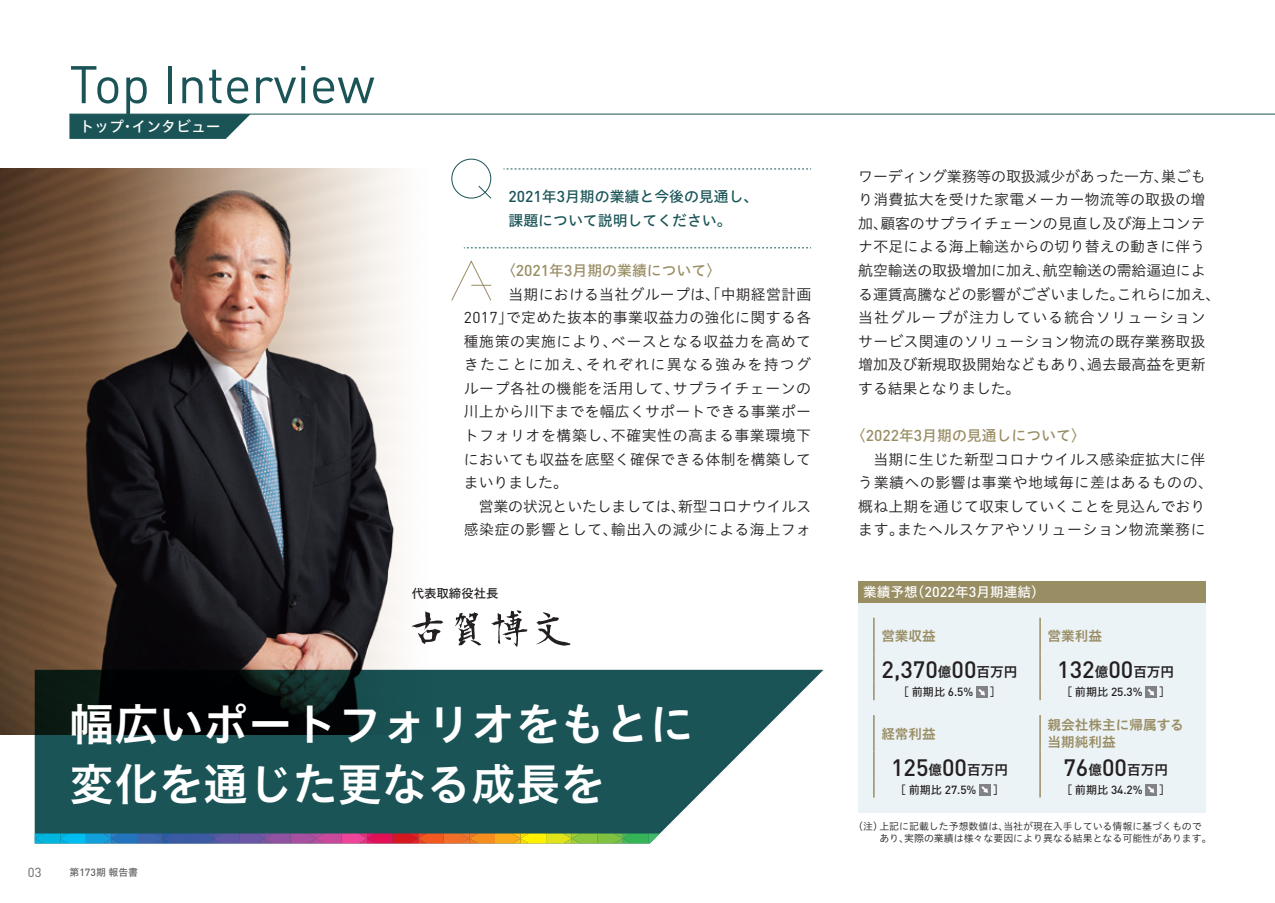
<style>
.page{position:relative;width:1275px;height:903px;background:#fff}
.page>*{position:absolute;margin:0;border:0;box-sizing:border-box;transform-origin:0 0}
.t1{font:52.15px "DIN";color:#1a5457}
.t2{font:44.62px/59.5px "Hiragino UD Sans Std N W6";color:#fff}
.t3{font:500 23.45px "DIN";color:#231f20}
.t4{font:14.88px/23.6px "Hiragino UD Sans Std N W3";letter-spacing:.015em;color:#231f20}
.t5{font:14.88px/23.6px "Hiragino UD Sans Std N W3";letter-spacing:-.005em;color:#231f20}
.t6{font:14.88px "Hiragino UD Sans Std N W5";color:#998d64}
.t7{font:14.88px/23.6px "Hiragino UD Sans Std N W5";color:#1a5457}
.t8{font:14.88px "Hiragino UD Sans Std N W5";color:#fff}
.t9{font:13.65px/16.1px "Hiragino UD Sans Std N W6";color:#998d64}
.t10{font:13.65px "Hiragino UD Sans Std N W5";color:#fff}
.t11{font:12.95px "DIN";color:#636366}
.t12{font:12.42px "Hiragino UD Sans Std N W5";color:#231f20}
.t13{font:500 11.72px "DIN";color:#231f20}
.t14{font:11.2px "Hiragino UD Sans Std N W5";color:#231f20}
.t15{font:9.97px/12.4px "Hiragino UD Sans Std N W3";color:#231f20}
.t16{font:9.97px "Hiragino UD Sans Std N W5";color:#636366}
.s1{font-family:"DIN";font-weight:500;font-size:15.58px}
.s2{font-family:"DIN";font-size:15.58px}
.s3{font-family:"DIN";font-weight:500;font-size:14.35px}
.s4{font-family:"Hiragino UD Sans Std N W6";font-weight:400;font-size:13.65px}
.s5{font-family:"DIN";font-weight:500;font-size:11.72px}
.s6{font-family:"Hiragino UD Sans Std N W5";font-weight:400;font-size:11.2px}
.s7{font-family:"DIN";font-weight:500;font-size:10.5px}
</style>
<div class="page">
<div style="left:858px;top:582px;width:347px;height:230px;background:#ecf3f6"></div>
<img style="left:0;top:169px;width:570px;height:565px">
<hr style="left:69px;top:114px;width:1206px;height:1px;background:#1a5457">
<svg style="left:69px;top:114px;width:182px;height:25px;background:#2b6163"></svg>
<svg style="left:504px;top:169px;width:307px;height:1px"></svg>
<svg style="left:464px;top:247px;width:347px;height:1px"></svg>
<svg style="left:412px;top:610px;width:158px;height:37px"></svg>
<div style="left:452px;top:159px;width:39px;height:39px;background:#fff;border-radius:50%"></div>
<div style="left:451px;top:159px;width:40px;height:39px;border:1px solid #1a5457;border-radius:50%"></div>
<svg style="left:478px;top:185px;width:14px;height:14px"></svg>
<svg style="left:451px;top:260px;width:41px;height:41px"></svg>
<div style="left:858px;top:582px;width:347px;height:21px;background:#998d64"></div>
<hr style="left:873px;top:618px;width:2px;height:36px;background:#998d64">
<hr style="left:873px;top:654px;width:2px;height:27px;background:#998d64">
<svg style="left:873px;top:681px;width:2px;height:19px"></svg>
<div style="left:976px;top:686px;width:11px;height:12px;background:#808285"></div>
<svg style="left:978px;top:689px;width:7px;height:6px"></svg>
<hr style="left:1039px;top:618px;width:2px;height:36px;background:#998d64">
<hr style="left:1039px;top:654px;width:2px;height:27px;background:#998d64">
<svg style="left:1039px;top:681px;width:2px;height:19px"></svg>
<div style="left:1145px;top:686px;width:11px;height:12px;background:#808285"></div>
<svg style="left:1148px;top:689px;width:6px;height:6px"></svg>
<hr style="left:873px;top:715px;width:2px;height:37px;background:#998d64">
<hr style="left:873px;top:752px;width:2px;height:27px;background:#998d64">
<svg style="left:873px;top:779px;width:2px;height:18px"></svg>
<div style="left:979px;top:784px;width:11px;height:11px;background:#808285"></div>
<svg style="left:981px;top:786px;width:7px;height:7px"></svg>
<hr style="left:1039px;top:715px;width:2px;height:37px;background:#998d64">
<hr style="left:1039px;top:752px;width:2px;height:27px;background:#998d64">
<svg style="left:1039px;top:779px;width:2px;height:18px"></svg>
<div style="left:1145px;top:784px;width:11px;height:11px;background:#808285"></div>
<svg style="left:1148px;top:786px;width:6px;height:7px"></svg>
<svg style="left:35px;top:670px;width:788px;height:164px;background:#2d595b"></svg>
<svg style="left:35px;top:833px;width:625px;height:10px;background:#857b73"></svg>
<h1 class="t1" style="left:69px;top:52px;width:307px">Top Interview</h1>
<p class="t8" style="left:79px;top:115px;width:143px">トップ・インタビュー</p>
<p class="t7" style="left:508px;top:184px;width:251px"><span class="s1">2021</span>年<span class="s1">3</span>月期の業績と今後の見通し、課題について説明してください。</p>
<p class="t6" style="left:501px;top:259px;width:222px">〈<span class="s1">2021</span>年<span class="s1">3</span>月期の業績について〉</p>
<p class="t4" style="left:464px;top:281px;width:349px;text-indent:45px">当期における当社グループは、「中期経営計画<br><span class="s2">2017</span>」で定めた抜本的事業収益力の強化に関する各種施策の実施により、ベースとなる収益力を高めてきたことに加え、それぞれに異なる強みを持つグループ各社の機能を活用して、サプライチェーンの川上から川下までを幅広くサポートできる事業ポートフォリオを構築し、不確実性の高まる事業環境下においても収益を底堅く確保できる体制を構築してまいりました。<br>　営業の状況といたしましては、新型コロナウイルス感染症の影響として、輸出入の減少による海上フォ</p>
<p class="t5" style="left:858px;top:163px;width:364px">ワーディング業務等の取扱減少があった一方、巣ごもり消費拡大を受けた家電メーカー物流等の取扱の増加、顧客のサプライチェーンの見直し及び海上コンテナ不足による海上輸送からの切り替えの動きに伴う航空輸送の取扱増加に加え、航空輸送の需給逼迫による運賃高騰などの影響がございました。これらに加え、当社グループが注力している統合ソリューションサービス関連のソリューション物流の既存業務取扱増加及び新規取扱開始などもあり、過去最高益を更新する結果となりました。</p>
<p class="t6" style="left:851px;top:424px;width:237px">〈<span class="s1">2022</span>年<span class="s1">3</span>月期の見通しについて〉</p>
<p class="t4" style="left:858px;top:446px;width:356px">　当期に生じた新型コロナウイルス感染症拡大に伴う業績への影響は事業や地域毎に差はあるものの、概ね上期を通じて収束していくことを見込んでおります。またヘルスケアやソリューション物流業務に</p>
<p class="t12" style="left:412px;top:583px;width:88px">代表取締役社長</p>
<p class="t10" style="left:863px;top:582px;width:183px">業績予想（<span class="s3">2022</span>年<span class="s3">3</span>月期連結）</p>
<p class="t9" style="left:881px;top:627px;width:56px">営業収益</p>
<h3 class="t3" style="left:882px;top:655px;width:137px">2,370<span class="s4">億</span>00<span class="s4">百万円</span></h3>
<p class="t14" style="left:898px;top:684px;width:77px">［前期比 <span class="s5">6.5%</span></p>
<p class="t14" style="left:990px;top:684px;width:13px">］</p>
<p class="t9" style="left:1047px;top:627px;width:56px">営業利益</p>
<h3 class="t3" style="left:1057px;top:655px;width:119px">132<span class="s4">億</span>00<span class="s4">百万円</span></h3>
<p class="t13" style="left:1061px;top:685px;width:83px"><span class="s6">［前期比</span> 25.3%</p>
<p class="t14" style="left:1159px;top:684px;width:13px">］</p>
<h2 class="t2" style="left:69px;top:692px;width:627px">幅広いポートフォリオをもとに変化を通じた更なる成長を</h2>
<p class="t11" style="left:28px;top:864px;width:15px">03</p>
<p class="t16" style="left:69px;top:864px;width:70px">第<span class="s7">173</span>期報告書</p>
<p class="t9" style="left:881px;top:725px;width:56px">経常利益</p>
<h3 class="t3" style="left:891px;top:752px;width:119px">125<span class="s4">億</span>00<span class="s4">百万円</span></h3>
<p class="t13" style="left:895px;top:782px;width:83px"><span class="s6">［前期比</span> 27.5%</p>
<p class="t14" style="left:993px;top:781px;width:13px">］</p>
<p class="t9" style="left:1047px;top:716px;width:138px">親会社株主に帰属する当期純利益</p>
<h3 class="t3" style="left:1063px;top:752px;width:106px">76<span class="s4">億</span>00<span class="s4">百万円</span></h3>
<p class="t13" style="left:1061px;top:782px;width:83px"><span class="s6">［前期比</span> 34.2%</p>
<p class="t14" style="left:1159px;top:781px;width:13px">］</p>
<p class="t15" style="left:879px;top:819px;width:334px;text-indent:-26px">（注）上記に記載した予想数値は、当社が現在入手している情報に基づくものであり、実際の業績は様々な要因により異なる結果となる可能性があります。</p>
</div>
